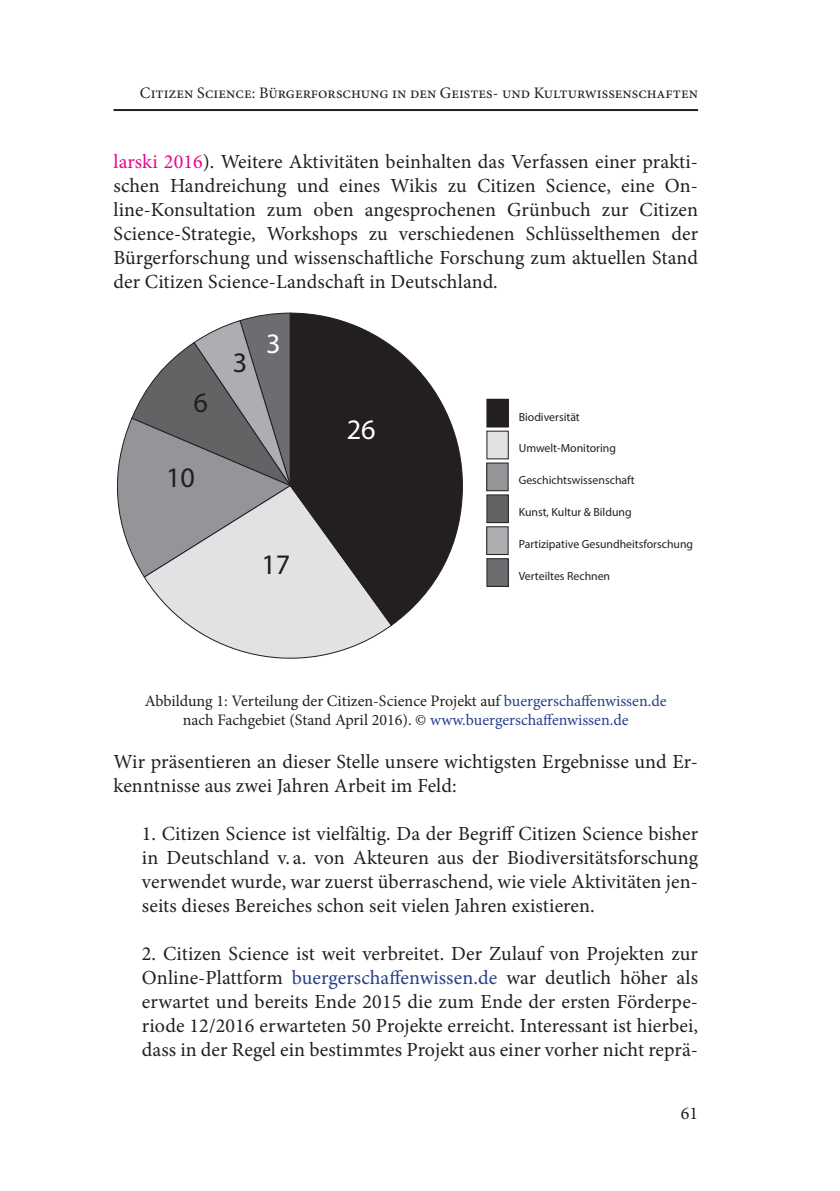
<style>
.page{position:relative;width:840px;height:1191px;background:#fff}
.page>*{position:absolute;margin:0;border:0;box-sizing:border-box;transform-origin:0 0}
.t1{font:28.4px "Myriad Pro";color:#231f20}
.t2{font:28.4px "Myriad Pro";color:#fff}
.p_zitat_nummerierung{font:20px/24px "Minion Pro";letter-spacing:.005em;color:#231f20;text-align:justify}
.p_standard{font:20px/24px "Minion Pro";color:#231f20;text-align:justify}
.t3{font:18px "Minion Pro";color:#231f20}
.p_bildunterschrift{font:16px/19.2px "Minion Pro";color:#231f20;text-align:center}
.t4{font:11.8px "Myriad Pro";color:#231f20}
.s1{color:#ed028c}
.s2{color:#253f8e}
</style>
<div class="page">
<hr style="left:113px;top:109px;width:584px;height:2px;background:#231f20">
<div style="left:486px;top:558px;width:22px;height:28px;background:#6c6d70"></div>
<div style="left:486px;top:558px;width:22px;height:28px;border:1px solid #231f20"></div>
<div style="left:486px;top:527px;width:22px;height:27px;background:#adaeb2"></div>
<div style="left:486px;top:526px;width:22px;height:29px;border:1px solid #231f20"></div>
<div style="left:486px;top:495px;width:22px;height:27px;background:#636366"></div>
<div style="left:486px;top:495px;width:22px;height:28px;border:1px solid #231f20"></div>
<div style="left:486px;top:463px;width:22px;height:28px;background:#939598"></div>
<div style="left:486px;top:463px;width:22px;height:28px;border:1px solid #231f20"></div>
<svg style="left:117px;top:313px;width:172px;height:263px"></svg>
<div style="left:486px;top:431px;width:22px;height:28px;background:#e1e2e4"></div>
<svg style="left:143px;top:485px;width:248px;height:173px"></svg>
<div style="left:486px;top:399px;width:22px;height:28px;background:#231f20"></div>
<div style="left:486px;top:399px;width:22px;height:28px;border:1px solid #231f20"></div>
<svg style="left:289px;top:313px;width:174px;height:313px"></svg>
<p class="p_bildunterschrift" style="left:140px;top:83px;width:559px">Citizen Science: Bürgerforschung in den Geistes- und Kulturwissenschaften</p>
<p class="p_standard" style="left:113px;top:150px;width:585px"><span class="s1">larski 2016</span>). Weitere Aktivitäten beinhalten das Verfassen einer prakti&shy;schen Handreichung und eines Wikis zu Citizen Science, eine On&shy;line-Konsultation zum oben angesprochenen Grünbuch zur Citizen Science-Strategie, Workshops zu verschiedenen Schlüsselthemen der Bürgerforschung und wissenschaftliche Forschung zum aktuellen Stand der Citizen Science-Landschaft in Deutschland.</p>
<p class="t1" style="left:193px;top:385px;width:16px">6</p>
<p class="t1" style="left:166px;top:459px;width:30px">10</p>
<p class="t1" style="left:233px;top:344px;width:16px">3</p>
<p class="t2" style="left:266px;top:326px;width:16px">3</p>
<p class="t1" style="left:261px;top:547px;width:30px">17</p>
<p class="t2" style="left:346px;top:412px;width:30px">26</p>
<p class="t4" style="left:518px;top:409px;width:63px">Biodiversität</p>
<p class="t4" style="left:518px;top:441px;width:99px">Umwelt-Monitoring</p>
<p class="t4" style="left:518px;top:473px;width:117px">Geschichtswissenschaft</p>
<p class="t4" style="left:518px;top:505px;width:114px">Kunst, Kultur &amp; Bildung</p>
<p class="t4" style="left:518px;top:537px;width:176px">Partizipative Gesundheitsforschung</p>
<p class="t4" style="left:518px;top:568px;width:93px">Verteiltes Rechnen</p>
<p class="p_bildunterschrift" style="left:145px;top:691px;width:523px">Abbildung 1: Verteilung der Citizen-Science Projekt auf <span class="s2">buergerschaffenwissen.de </span>nach Fachgebiet (Stand April 2016). © <span class="s2">www.buergerschaffenwissen.de</span></p>
<p class="p_standard" style="left:113px;top:750px;width:585px">Wir präsentieren an dieser Stelle unsere wichtigsten Ergebnisse und Er&shy;kenntnisse aus zwei Jahren Arbeit im Feld:</p>
<p class="p_zitat_nummerierung" style="left:142px;top:822px;width:557px">1. Citizen Science ist vielfältig. Da der Begriff Citizen Science bisher in Deutschland v. a. von Akteuren aus der Biodiversitätsforschung verwendet wurde, war zuerst überraschend, wie viele Aktivitäten jen&shy;seits dieses Bereiches schon seit vielen Jahren existieren.</p>
<p class="p_zitat_nummerierung" style="left:142px;top:942px;width:557px">2. Citizen Science ist weit verbreitet. Der Zulauf von Projekten zur Online-Plattform <span class="s2">buergerschaffenwissen.de</span> war deutlich höher als erwartet und bereits Ende 2015 die zum Ende der ersten Förderpe&shy;riode 12/2016 erwarteten 50 Projekte erreicht. Interessant ist hierbei, dass in der Regel ein bestimmtes Projekt aus einer vorher nicht reprä-</p>
<p class="t3" style="left:680px;top:1101px;width:19px">61</p>
</div>
